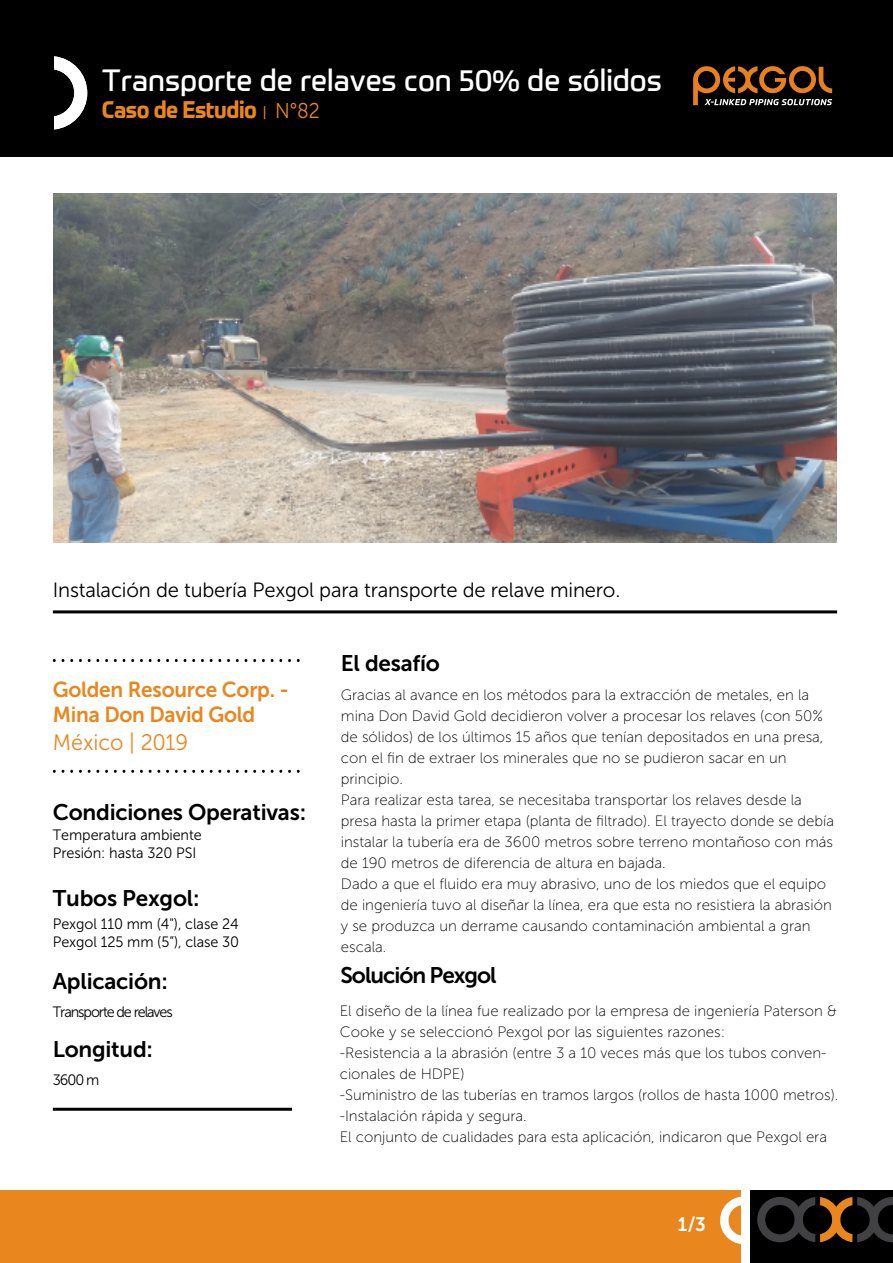
<style>
.page{position:relative;width:893px;height:1263px;background:#fff}
.page>*{position:absolute;margin:0;border:0;box-sizing:border-box;transform-origin:0 0}
.t1{font:30px "Prometo";color:#fff}
.t2{font:700 23.4px "Prometo";letter-spacing:-.02em;color:#e9861e;scale:.92 1}
.t3{font:22.5px "Museo Sans 700";letter-spacing:-.01em;color:#000}
.t4{font:22.5px "Museo Sans 700";letter-spacing:-.045em;color:#000}
.t5{font:22.35px "Museo Sans 300";letter-spacing:-.005em;color:#e9861e;scale:.96 1}
.t6{font:21.75px/25px "Museo Sans 700";letter-spacing:-.015em;color:#e9861e;scale:.96 1}
.t7{font:20.55px "Museo Sans 300";letter-spacing:-.01em;color:#000}
.t8{font:19.5px "Museo Sans 700";color:#fff;scale:.96 1}
.t9{font:15px/21px "Museo Sans 100";color:#000}
.t10{font:15px/17.2px "Museo Sans 300";letter-spacing:-.005em;color:#000;scale:.96 1}
.t11{font:15px "Museo Sans 300";letter-spacing:-.075em;color:#000;scale:.96 1}
.s1{font-family:"Museo Sans 300";font-weight:400;font-size:13.8px}
.s2{font-family:"Museo Sans 300";font-weight:400;font-size:21.3px}
</style>
<div class="page">
<div style="left:0;top:1190px;width:740px;height:73px;background:#e9861e"></div>
<svg style="left:720px;top:1196px;width:21px;height:48px"></svg>
<div style="left:750px;top:1190px;width:143px;height:73px;background:#000"></div>
<svg style="left:757px;top:1197px;width:136px;height:45px"></svg>
<div style="left:0;top:0;width:893px;height:156px;background:#000"></div>
<svg style="left:54px;top:56px;width:33px;height:73px"></svg>
<svg style="left:693px;top:66px;width:139px;height:39px"></svg>
<hr style="left:53px;top:610px;width:784px;height:3px;background:#000">
<hr style="left:53px;top:1108px;width:239px;height:3px;background:#000">
<svg style="left:88px;top:659px;width:11px;height:3px"></svg>
<svg style="left:149px;top:659px;width:11px;height:3px"></svg>
<svg style="left:210px;top:659px;width:11px;height:3px"></svg>
<svg style="left:271px;top:659px;width:11px;height:3px"></svg>
<svg style="left:88px;top:770px;width:11px;height:3px"></svg>
<svg style="left:149px;top:770px;width:11px;height:3px"></svg>
<svg style="left:210px;top:770px;width:11px;height:3px"></svg>
<svg style="left:271px;top:770px;width:11px;height:3px"></svg>
<img style="left:54px;top:194px;width:782px;height:349px">
<h1 class="t1" style="left:102px;top:62px;width:562px">Transporte de relaves con 50% de sólidos</h1>
<h2 class="t2" style="left:102px;top:95px;width:238px">Caso de Estudio <span class="s1">|</span> <span class="s2">N°82</span></h2>
<h3 class="t7" style="left:53px;top:579px;width:569px">Instalación de tubería Pexgol para transporte de relave minero.</h3>
<h3 class="t6" style="left:53px;top:676px;width:248px">Golden Resource Corp. -<br>Mina Don David Gold</h3>
<h3 class="t5" style="left:53px;top:730px;width:143px">México | 2019</h3>
<h3 class="t3" style="left:53px;top:800px;width:255px">Condiciones Operativas:</h3>
<p class="t10" style="left:53px;top:826px;width:157px">Temperatura ambiente<br>Presión: hasta 320 PSI</p>
<h3 class="t3" style="left:53px;top:885px;width:148px">Tubos Pexgol:</h3>
<p class="t10" style="left:53px;top:915px;width:195px">Pexgol 110 mm (4"), clase 24<br>Pexgol 125 mm (5”), clase 30</p>
<h3 class="t3" style="left:53px;top:968px;width:117px">Aplicación:</h3>
<p class="t11" style="left:53px;top:1003px;width:126px">Transporte de relaves</p>
<h3 class="t3" style="left:53px;top:1036px;width:102px">Longitud:</h3>
<p class="t10" style="left:53px;top:1071px;width:50px">3600 m</p>
<h3 class="t3" style="left:341px;top:650px;width:101px">El desafío</h3>
<p class="t9" style="left:341px;top:684px;width:495px">Gracias al avance en los métodos para la extracción de metales, en la mina Don David Gold decidieron volver a procesar los relaves (con 50% de sólidos) de los últimos 15 años que tenían depositados en una presa, con el fin de extraer los minerales que no se pudieron sacar en un principio.<br>Para realizar esta tarea, se necesitaba transportar los relaves desde la presa hasta la primer etapa (planta de filtrado). El trayecto donde se debía instalar la tubería era de 3600 metros sobre terreno montañoso con más de 190 metros de diferencia de altura en bajada.<br>Dado a que el fluido era muy abrasivo, uno de los miedos que el equipo de ingeniería tuvo al diseñar la línea, era que esta no resistiera la abrasión y se produzca un derrame causando contaminación ambiental a gran escala.</p>
<h3 class="t4" style="left:340px;top:963px;width:158px">Solución Pexgol</h3>
<p class="t9" style="left:340px;top:1000px;width:500px">El diseño de la línea fue realizado por la empresa de ingeniería Paterson &amp; Cooke y se seleccionó Pexgol por las siguientes razones:<br>-Resistencia a la abrasión (entre 3 a 10 veces más que los tubos conven&shy;cionales de HDPE)<br>-Suministro de las tuberías en tramos largos (rollos de hasta 1000 metros). -Instalación rápida y segura.<br>El conjunto de cualidades para esta aplicación, indicaron que Pexgol era</p>
<h3 class="t8" style="left:678px;top:1213px;width:30px">1/3</h3>
</div>
